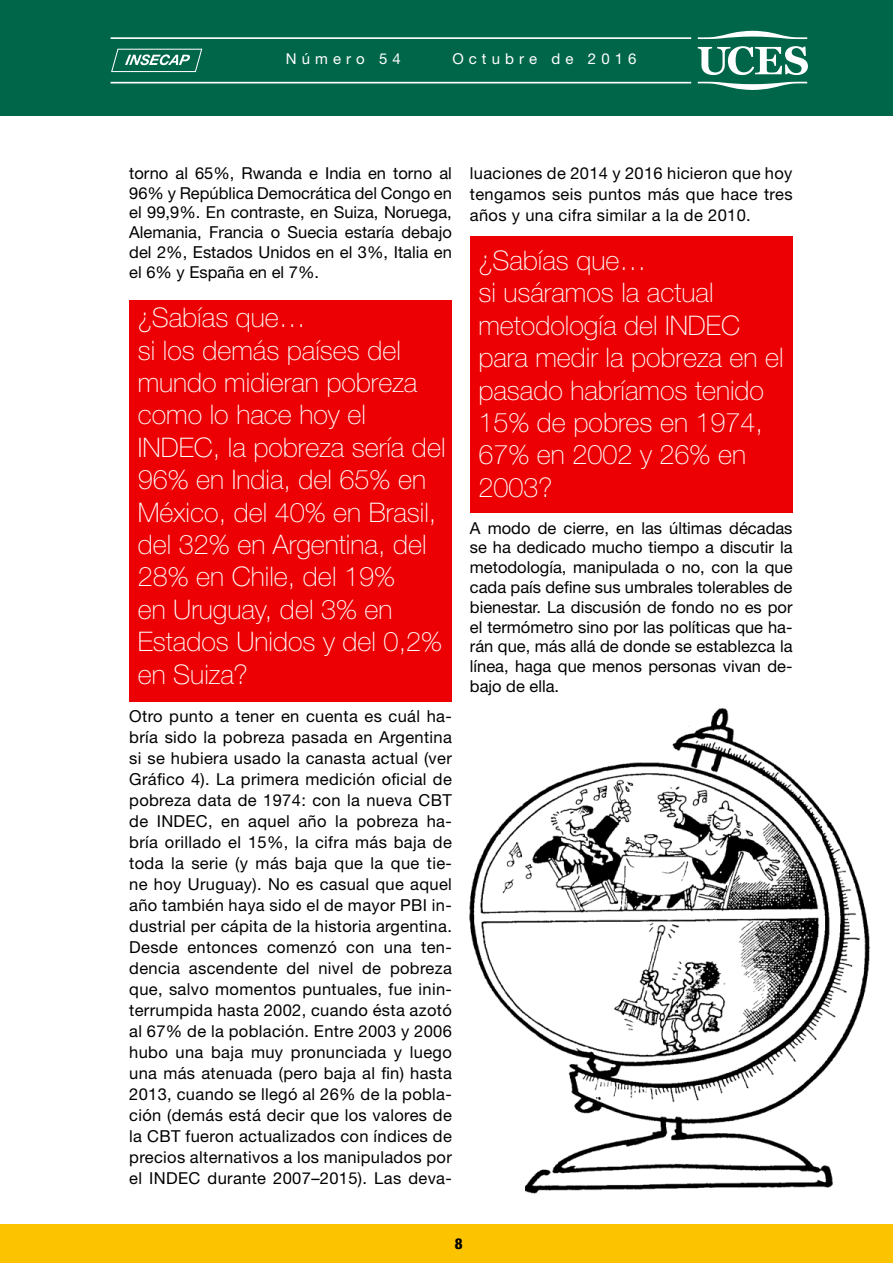
<style>
.page{position:relative;width:893px;height:1263px;background:#fff}
.page>*{position:absolute;margin:0;border:0;box-sizing:border-box;transform-origin:0 0}
.t1{font:100 27px/32.4px "Helvetica Neue LT Std";color:#fff}
.t2{font:16.5px/21px "Helvetica Neue LT Std";color:#000;text-align:justify}
.t3{font:15px "Helvetica Neue LT Std";letter-spacing:.34em;color:#fff}
.t4{font:800 condensed 15px "Helvetica Neue LT Std";color:#000}
</style>
<div class="page">
<div style="left:0;top:0;width:893px;height:116px;background:#00664a"></div>
<div style="left:0;top:1225px;width:893px;height:38px;background:#fcc400"></div>
<svg style="left:111px;top:49px;width:91px;height:23px"></svg>
<svg style="left:698px;top:82px;width:109px;height:8px"></svg>
<svg style="left:698px;top:31px;width:109px;height:8px"></svg>
<svg style="left:698px;top:46px;width:110px;height:29px"></svg>
<hr style="left:111px;top:37px;width:580px;height:2px;background:#fff">
<hr style="left:111px;top:82px;width:580px;height:1px;background:#fff">
<img style="left:469px;top:707px;width:401px;height:487px">
<div style="left:129px;top:300px;width:323px;height:402px;background:#ed0003"></div>
<div style="left:470px;top:236px;width:322px;height:276px;background:#ed0003"></div>
<p class="t3" style="left:286px;top:50px;width:117px">Número 54</p>
<p class="t3" style="left:452px;top:50px;width:186px">Octubre de 2016</p>
<p class="t2" style="left:129px;top:163px;width:324px;line-height:19.8px">torno al 65%, Rwanda e India en torno al 96% y República Democrática del Congo en el 99,9%. En contraste, en Suiza, Noruega, Alemania, Francia o Suecia estaría debajo del 2%, Estados Unidos en el 3%, Italia en el 6% y España en el 7%.</p>
<p class="t1" style="left:138px;top:301px;width:309px">¿Sabías que…<br>si los demás países del mundo midieran pobreza como lo hace hoy el<br>INDEC, la pobreza sería del<br>96% en India, del 65% en<br>México, del 40% en Brasil, del 32% en Argentina, del<br>28% en Chile, del 19%<br>en Uruguay, del 3% en<br>Estados Unidos y del 0,2% en Suiza?</p>
<p class="t2" style="left:129px;top:705px;width:324px">Otro punto a tener en cuenta es cuál ha&shy;bría sido la pobreza pasada en Argentina si se hubiera usado la canasta actual (ver Gráfico 4). La primera medición oficial de pobreza data de 1974: con la nueva CBT de INDEC, en aquel año la pobreza ha&shy;bría orillado el 15%, la cifra más baja de toda la serie (y más baja que la que tie&shy;ne hoy Uruguay). No es casual que aquel año también haya sido el de mayor PBI in&shy;dustrial per cápita de la historia argentina.<br>Desde entonces comenzó con una ten&shy;dencia ascendente del nivel de pobreza que, salvo momentos puntuales, fue inin&shy;terrumpida hasta 2002, cuando ésta azotó al 67% de la población. Entre 2003 y 2006 hubo una baja muy pronunciada y luego una más atenuada (pero baja al fin) hasta 2013, cuando se llegó al 26% de la pobla&shy;ción (demás está decir que los valores de la CBT fueron actualizados con índices de precios alternativos a los manipulados por el INDEC durante 2007–2015). Las deva-</p>
<p class="t2" style="left:470px;top:162px;width:324px">luaciones de 2014 y 2016 hicieron que hoy tengamos seis puntos más que hace tres años y una cifra similar a la de 2010.</p>
<h1 class="t1" style="left:478px;top:244px;width:307px">¿Sabías que…<br>si usáramos la actual metodología del INDEC para medir la pobreza en el pasado habríamos tenido<br>15% de pobres en 1974,<br>67% en 2002 y 26% en<br>2003?</h1>
<p class="t2" style="left:470px;top:517px;width:324px;line-height:19.8px">A modo de cierre, en las últimas décadas se ha dedicado mucho tiempo a discutir la metodología, manipulada o no, con la que cada país define sus umbrales tolerables de bienestar. La discusión de fondo no es por el termómetro sino por las políticas que ha&shy;rán que, más allá de donde se establezca la línea, haga que menos personas vivan de&shy;bajo de ella.</p>
<p class="t4" style="left:455px;top:1234px;width:9px">8</p>
</div>
